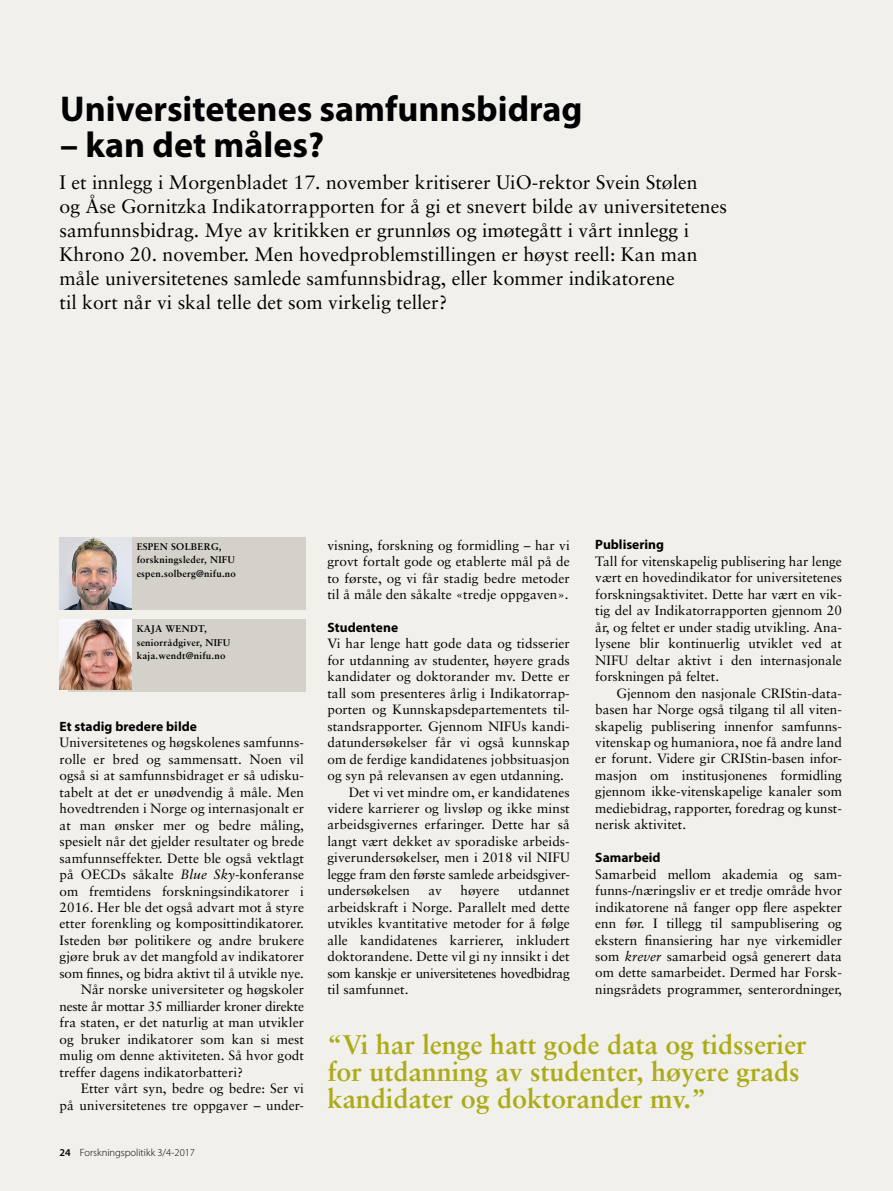
<style>
.page{position:relative;width:893px;height:1191px;background:#f1f0ea}
.page>*{position:absolute;margin:0;border:0;box-sizing:border-box;transform-origin:0 0}
.t1{font:700 36px "Myriad Pro";color:#000}
.t2{font:700 27px/27px "Sabon";color:#acab17}
.t3{font:19.5px/24px "Sabon";color:#000}
.t4{font:13.5px/16.5px "Sabon";letter-spacing:.005em;color:#000;text-align:justify}
.t5{font:700 13.5px "Myriad Pro";color:#000}
.t6{font:13.5px "Sabon";letter-spacing:-.02em;color:#000}
.t7{font:300 10.5px "Myriad Pro";color:#000}
.t8{font:700 9.75px/13.5px "Sabon";letter-spacing:.025em;color:#000}
.s1{font-style:italic}
.s2{font-weight:600}
</style>
<div class="page">
<div style="left:68px;top:537px;width:238px;height:73px;background:#d4d0ca"></div>
<div style="left:68px;top:619px;width:238px;height:72px;background:#d4d0ca"></div>
<img style="left:60px;top:537px;width:72px;height:73px">
<img style="left:60px;top:619px;width:72px;height:70px">
<h1 class="t1" style="left:60px;top:85px;width:524px">Universitetenes samfunnsbidrag</h1>
<h1 class="t1" style="left:60px;top:121px;width:265px">– kan det måles?</h1>
<p class="t3" style="left:60px;top:170px;width:669px">I et innlegg i Morgenbladet 17. november kritiserer UiO-rektor Svein Stølen<br>og Åse Gornitzka Indikatorrapporten for å gi et snevert bilde av universitetenes samfunnsbidrag. Mye av kritikken er grunnløs og imøtegått i vårt innlegg i Khrono 20. november. Men hovedproblemstillingen er høyst reell: Kan man måle universitetenes samlede samfunnsbidrag, eller kommer indikatorene<br>til kort når vi skal telle det som virkelig teller?</p>
<p class="t8" style="left:137px;top:539px;width:101px">ESPEN SOLBERG, forskningsleder, NIFU espen.solberg@nifu.no</p>
<p class="t8" style="left:137px;top:621px;width:95px">KAJA WENDT, seniorrådgiver, NIFU kaja.wendt@nifu.no</p>
<p class="t5" style="left:60px;top:717px;width:139px">Et stadig bredere bilde</p>
<p class="t4" style="left:60px;top:734px;width:246px">Universitetenes og høgskolenes samfunns-</p>
<p class="t4" style="left:60px;top:750px;width:246px">rolle er bred og sammensatt. Noen vil</p>
<p class="t4" style="left:60px;top:767px;width:246px">også si at samfunnsbidraget er så udisku-</p>
<p class="t4" style="left:60px;top:783px;width:246px">tabelt at det er unødvendig å måle. Men</p>
<p class="t4" style="left:60px;top:800px;width:246px">hovedtrenden i Norge og internasjonalt er</p>
<p class="t4" style="left:60px;top:816px;width:246px">at man ønsker mer og bedre måling,</p>
<p class="t4" style="left:60px;top:833px;width:246px">spesielt når det gjelder resultater og brede</p>
<p class="t4" style="left:60px;top:849px;width:246px">samfunnseffekter. Dette ble også vektlagt</p>
<p class="t4" style="left:60px;top:866px;width:246px">på OECDs såkalte <span class="s1">Blue Sky</span>-konferanse</p>
<p class="t4" style="left:60px;top:882px;width:246px">om fremtidens forskningsindikatorer i</p>
<p class="t4" style="left:60px;top:899px;width:246px">2016. Her ble det også advart mot å styre</p>
<p class="t4" style="left:60px;top:915px;width:246px">etter forenkling og komposittindikatorer.</p>
<p class="t4" style="left:60px;top:931px;width:246px">Isteden bør politikere og andre brukere</p>
<p class="t4" style="left:60px;top:948px;width:246px">gjøre bruk av det mangfold av indikatorer</p>
<p class="t4" style="left:60px;top:964px;width:246px">som finnes, og bidra aktivt til å utvikle nye.</p>
<p class="t4" style="left:81px;top:981px;width:225px">Når norske universiteter og høgskoler</p>
<p class="t6" style="left:60px;top:998px;width:246px">neste år mottar 35 milliarder kroner direkte</p>
<p class="t4" style="left:60px;top:1014px;width:246px">fra staten, er det naturlig at man utvikler</p>
<p class="t4" style="left:60px;top:1030px;width:246px">og bruker indikatorer som kan si mest</p>
<p class="t4" style="left:60px;top:1047px;width:246px">mulig om denne aktiviteten. Så hvor godt</p>
<p class="t4" style="left:60px;top:1063px;width:185px">treffer dagens indikatorbatteri?</p>
<p class="t4" style="left:81px;top:1080px;width:225px">Etter vårt syn, bedre og bedre: Ser vi</p>
<p class="t4" style="left:60px;top:1096px;width:246px">på universitetenes tre oppgaver – under-</p>
<p class="t7" style="left:60px;top:1147px;width:137px"><span class="s2">24</span> Forskningspolitikk 3/4-2017</p>
<p class="t4" style="left:327px;top:536px;width:244px">visning, forskning og formidling – har vi grovt fortalt gode og etablerte mål på de to første, og vi får stadig bedre metoder til å måle den såkalte «tredje oppgaven».</p>
<p class="t5" style="left:327px;top:618px;width:72px">Studentene</p>
<p class="t4" style="left:327px;top:635px;width:244px">Vi har lenge hatt gode data og tidsserier</p>
<p class="t4" style="left:327px;top:652px;width:244px">for utdanning av studenter, høyere grads</p>
<p class="t4" style="left:327px;top:668px;width:244px">kandidater og doktorander mv. Dette er</p>
<p class="t4" style="left:327px;top:684px;width:244px">tall som presenteres årlig i Indikatorrap-</p>
<p class="t4" style="left:327px;top:701px;width:244px">porten og Kunnskapsdepartementets til-</p>
<p class="t4" style="left:327px;top:717px;width:244px">standsrapporter. Gjennom NIFUs kandi-</p>
<p class="t4" style="left:327px;top:734px;width:244px">datundersøkelser får vi også kunnskap</p>
<p class="t4" style="left:327px;top:750px;width:244px">om de ferdige kandidatenes jobbsituasjon</p>
<p class="t4" style="left:327px;top:767px;width:238px">og syn på relevansen av egen utdanning.</p>
<p class="t4" style="left:349px;top:783px;width:223px">Det vi vet mindre om, er kandidatenes</p>
<p class="t4" style="left:327px;top:800px;width:244px">videre karrierer og livsløp og ikke minst</p>
<p class="t4" style="left:327px;top:816px;width:244px">arbeidsgivernes erfaringer. Dette har så</p>
<p class="t4" style="left:327px;top:833px;width:244px">langt vært dekket av sporadiske arbeids-</p>
<p class="t4" style="left:327px;top:849px;width:244px">giverundersøkelser, men i 2018 vil NIFU</p>
<p class="t4" style="left:327px;top:865px;width:244px">legge fram den første samlede arbeidsgiver-</p>
<p class="t4" style="left:327px;top:882px;width:84px">undersøkelsen</p>
<p class="t4" style="left:428px;top:882px;width:15px">av</p>
<p class="t4" style="left:460px;top:882px;width:41px">høyere</p>
<p class="t5" style="left:595px;top:536px;width:70px">Publisering</p>
<p class="t4" style="left:595px;top:553px;width:248px">Tall for vitenskapelig publisering har lenge vært en hovedindikator for universitetenes forskningsaktivitet. Dette har vært en vik&shy;tig del av Indikatorrapporten gjennom 20 år, og feltet er under stadig utvikling. Ana&shy;lysene blir kontinuerlig utviklet ved at NIFU deltar aktivt i den internasjonale forskningen på feltet.</p>
<p class="t4" style="left:595px;top:684px;width:248px;text-indent:21px">Gjennom den nasjonale CRIStin-data&shy;basen har Norge også tilgang til all viten&shy;skapelig publisering innenfor samfunns&shy;vitenskap og humaniora, noe få andre land er forunt. Videre gir CRIStin-basen infor&shy;masjon om institusjonenes formidling gjennom ikke-vitenskapelige kanaler som mediebidrag, rapporter, foredrag og kunst&shy;nerisk aktivitet.</p>
<p class="t5" style="left:595px;top:849px;width:67px">Samarbeid</p>
<p class="t4" style="left:595px;top:865px;width:248px">Samarbeid mellom akademia og sam&shy;funns-/næringsliv er et tredje område hvor indikatorene nå fanger opp flere aspekter enn før. I tillegg til sampublisering og ekstern finansiering har nye virkemidler som <span class="s1">krever</span> samarbeid også generert data om dette samarbeidet. Dermed har Forsk&shy;ningsrådets programmer, senterordninger,</p>
<h2 class="t2" style="left:327px;top:1031px;width:481px">“Vi har lenge hatt gode data og tidsserier for utdanning av studenter, høyere grads kandidater og doktorander mv.”</h2>
<p class="t4" style="left:327px;top:882px;width:244px;text-indent:191px">utdannet arbeidskraft i Norge. Parallelt med dette utvikles kvantitative metoder for å følge alle kandidatenes karrierer, inkludert doktorandene. Dette vil gi ny innsikt i det som kanskje er universitetenes hovedbidrag til samfunnet.</p>
</div>
